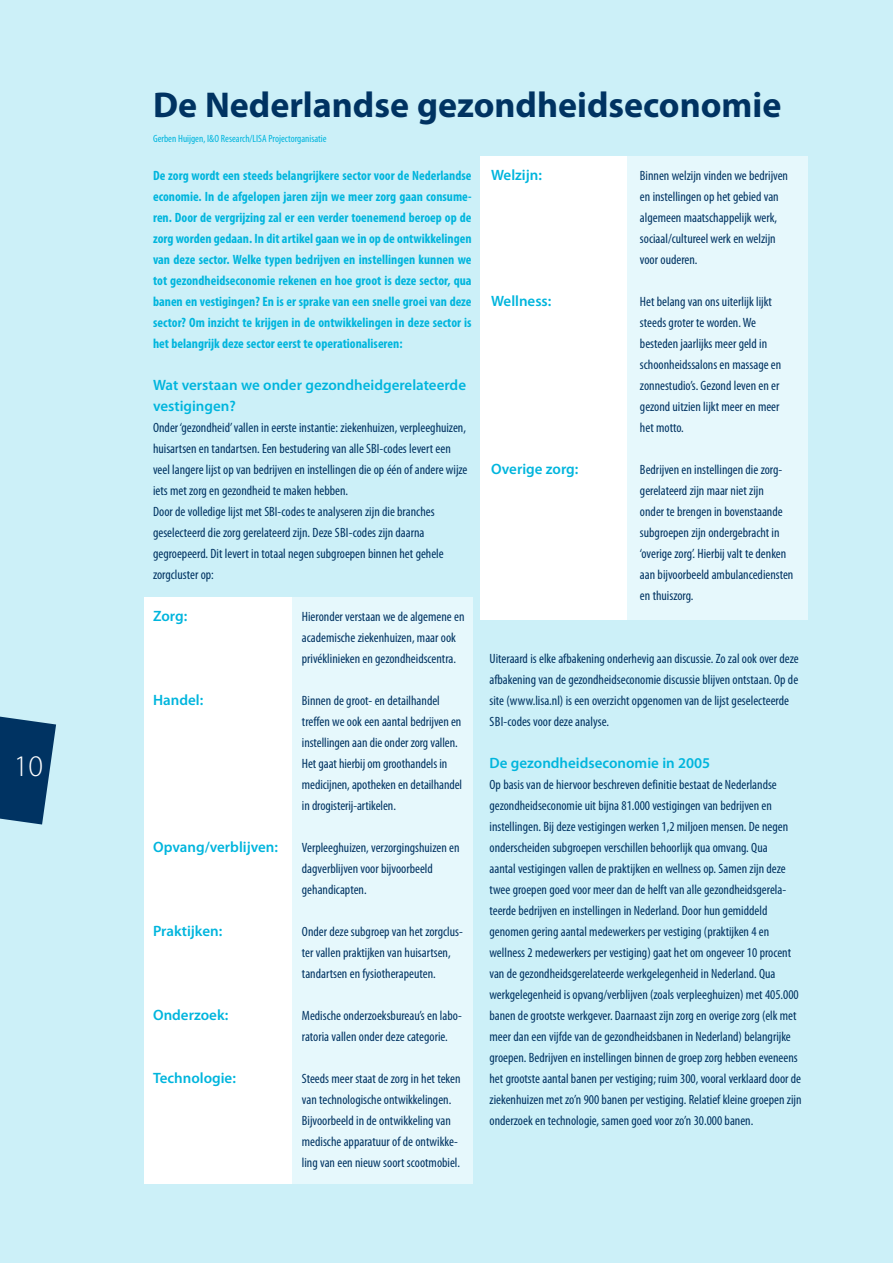
<style>
.page{position:relative;width:893px;height:1263px;background:#ccf0f8}
.page>*{position:absolute;margin:0;border:0;box-sizing:border-box;transform-origin:0 0}
.t1{font:700 36px "Myriad Pro";color:#003362}
.t2{font:300 30px "Myriad Pro";color:#fff}
.t3{font:600 15px/21px "Myriad Pro";color:#00b5dd}
.t4{font:condensed 13.5px/21px "Myriad Pro";color:#003362}
.t5{font:700 condensed 13.5px/21px "Myriad Pro";color:#00b5dd;text-align:justify}
.t6{font:condensed 10.5px "Myriad Pro";color:#00b5dd}
</style>
<div class="page">
<div style="left:480px;top:156px;width:327px;height:464px;background:#fff"></div>
<div style="left:628px;top:156px;width:180px;height:464px;background:#e6f8fc"></div>
<div style="left:145px;top:597px;width:326px;height:587px;background:#fff"></div>
<div style="left:292px;top:597px;width:180px;height:587px;background:#e6f8fc"></div>
<svg style="left:0;top:716px;width:56px;height:108px"></svg>
<h2 class="t2" style="left:14px;top:748px;width:31px">1 0</h2>
<h1 class="t1" style="left:153px;top:81px;width:630px">De Nederlandse gezondheidseconomie</h1>
<p class="t6" style="left:153px;top:132px;width:175px">Gerben Huijgen, I&amp;O Research/LISA Projectorganisatie</p>
<p class="t5" style="left:153px;top:165px;width:320px">De zorg wordt een steeds belangrijkere sector voor de Nederlandse economie. In de afgelopen jaren zijn we meer zorg gaan consume&shy;ren. Door de vergrijzing zal er een verder toenemend beroep op de zorg worden gedaan. In dit artikel gaan we in op de ontwikkelingen van deze sector. Welke typen bedrijven en instellingen kunnen we tot gezondheidseconomie rekenen en hoe groot is deze sector, qua banen en vestigingen? En is er sprake van een snelle groei van deze sector? Om inzicht te krijgen in de ontwikkelingen in deze sector is het belangrijk deze sector eerst te operationaliseren:</p>
<p class="t3" style="left:153px;top:374px;width:314px">Wat verstaan we onder gezondheidgerelateerde vestigingen?</p>
<p class="t4" style="left:153px;top:417px;width:316px">Onder ‘gezondheid’ vallen in eerste instantie: ziekenhuizen, verpleeghuizen, huisartsen en tandartsen. Een bestudering van alle SBI-codes levert een veel langere lijst op van bedrijven en instellingen die op één of andere wijze iets met zorg en gezondheid te maken hebben.<br>Door de volledige lijst met SBI-codes te analyseren zijn die branches geselecteerd die zorg gerelateerd zijn. Deze sbi -codes zijn daarna gegroepeerd. Dit levert in totaal negen subgroepen binnen het gehele zorgcluster op:</p>
<p class="t3" style="left:153px;top:605px;width:36px">Zorg:</p>
<p class="t4" style="left:302px;top:606px;width:164px">Hieronder verstaan we de algemene en academische ziekenhuizen, maar ook privéklinieken en gezondheidscentra.</p>
<p class="t3" style="left:153px;top:689px;width:52px">Handel:</p>
<p class="t4" style="left:302px;top:690px;width:162px">Binnen de groot- en detailhandel treffen we ook een aantal bedrijven en instellingen aan die onder zorg vallen.<br>Het gaat hierbij om groothandels in medicijnen, apotheken en detailhandel in drogisterij-artikelen.</p>
<p class="t3" style="left:153px;top:836px;width:126px">Opvang/verblijven:</p>
<p class="t4" style="left:302px;top:837px;width:159px">Verpleeghuizen, verzorgingshuizen en dagverblijven voor bijvoorbeeld gehandicapten.</p>
<p class="t3" style="left:153px;top:920px;width:71px">Praktijken:</p>
<p class="t4" style="left:302px;top:921px;width:162px">Onder deze subgroep van het zorgclus&shy;ter vallen praktijken van huisartsen, tandartsen en fysiotherapeuten.</p>
<p class="t3" style="left:153px;top:1004px;width:77px">Onderzoek:</p>
<p class="t4" style="left:302px;top:1005px;width:161px">Medische onderzoeksbureau’s en labo&shy;ratoria vallen onder deze categorie.</p>
<p class="t3" style="left:153px;top:1067px;width:84px">Technologie:</p>
<p class="t4" style="left:302px;top:1068px;width:160px">Steeds meer staat de zorg in het teken van technologische ontwikkelingen.<br>Bijvoorbeeld in de ontwikkeling van medische apparatuur of de ontwikke&shy;ling van een nieuw soort scootmobiel.</p>
<p class="t3" style="left:491px;top:164px;width:52px">Welzijn:</p>
<p class="t4" style="left:640px;top:165px;width:150px">Binnen welzijn vinden we bedrijven en instellingen op het gebied van algemeen maatschappelijk werk, sociaal/cultureel werk en welzijn voor ouderen.</p>
<p class="t3" style="left:491px;top:290px;width:62px">Wellness:</p>
<p class="t4" style="left:640px;top:291px;width:143px">Het belang van ons uiterlijk lijkt steeds groter te worden. We besteden jaarlijks meer geld in schoonheidssalons en massage en zonnestudio’s. Gezond leven en er gezond uitzien lijkt meer en meer het motto.</p>
<p class="t3" style="left:491px;top:458px;width:89px">Overige zorg:</p>
<p class="t4" style="left:640px;top:459px;width:155px">Bedrijven en instellingen die zorg&shy;gerelateerd zijn maar niet zijn<br>onder te brengen in bovenstaande subgroepen zijn ondergebracht in ‘overige zorg’. Hierbij valt te denken aan bijvoorbeeld ambulancediensten en thuiszorg.</p>
<p class="t4" style="left:489px;top:648px;width:311px">Uiteraard is elke afbakening onderhevig aan discussie. Zo zal ook over deze afbakening van de gezondheidseconomie discussie blijven ontstaan. Op de site (www.lisa.nl) is een overzicht opgenomen van de lijst geselecteerde<br>sbi -codes voor deze analyse.</p>
<p class="t3" style="left:489px;top:752px;width:222px">De gezondheidseconomie in 2005</p>
<p class="t4" style="left:489px;top:774px;width:314px">Op basis van de hiervoor beschreven definitie bestaat de Nederlandse gezondheidseconomie uit bijna 81.000 vestigingen van bedrijven en instellingen. Bij deze vestigingen werken 1,2 miljoen mensen. De negen onderscheiden subgroepen verschillen behoorlijk qua omvang. Qua<br>aantal vestigingen vallen de praktijken en wellness op. Samen zijn deze twee groepen goed voor meer dan de helft van alle gezondheidsgerela&shy;teerde bedrijven en instellingen in Nederland. Door hun gemiddeld genomen gering aantal medewerkers per vestiging (praktijken 4 en wellness 2 medewerkers per vestiging) gaat het om ongeveer 10 procent van de gezondheidsgerelateerde werkgelegenheid in Nederland. Qua werkgelegenheid is opvang/verblijven (zoals verpleeghuizen) met 405.000 banen de grootste werkgever. Daarnaast zijn zorg en overige zorg (elk met meer dan een vijfde van de gezondheidsbanen in Nederland) belangrijke groepen. Bedrijven en instellingen binnen de groep zorg hebben eveneens het grootste aantal banen per vestiging; ruim 300, vooral verklaard door de ziekenhuizen met zo’n 900 banen per vestiging. Relatief kleine groepen zijn onderzoek en technologie, samen goed voor zo’n 30.000 banen.</p>
</div>
